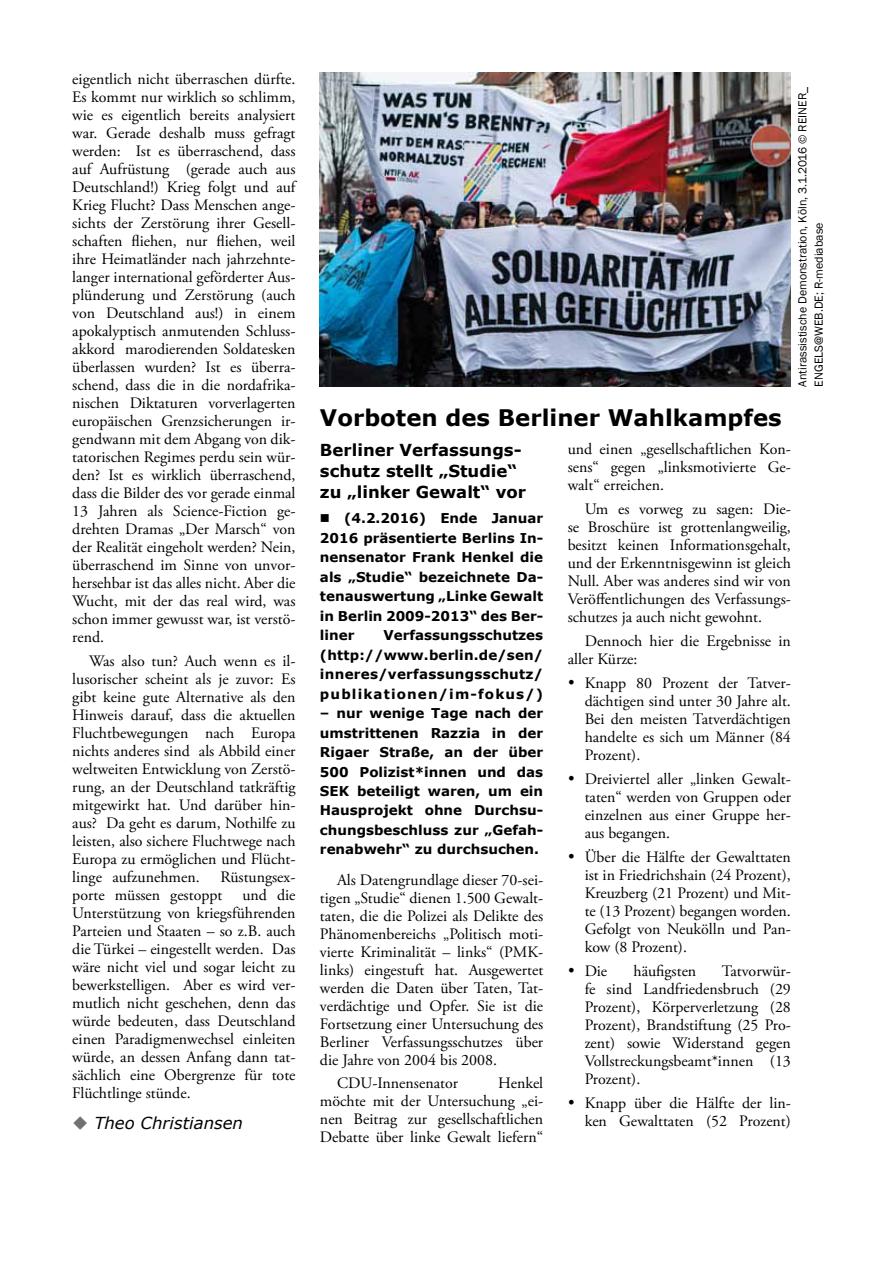
<style>
.page{position:relative;width:893px;height:1263px;background:#fff}
.page>*{position:absolute;margin:0;border:0;box-sizing:border-box;transform-origin:0 0}
.t1{font:700 22.8px "Verdana";color:#000}
.t2{font:700 16.5px/21px "Verdana";color:#000}
.t3{font:italic 16.5px "Verdana";color:#000}
.t4{font:15.9px/18px "Adobe Garamond Pro";color:#000;text-align:justify}
.t5{font:700 13.5px/19.5px "Verdana";color:#000;text-align:justify}
.t6{font:12px/16.5px "Franklin Gothic";color:#000}
.s1{color:#707172}
</style>
<div class="page">
<img style="left:320px;top:72px;width:471px;height:314px">
<p class="t4" style="left:72px;top:70px;width:225px">eigentlich nicht überraschen dürfte.<br>Es kommt nur wirklich so schlimm, wie es eigentlich bereits analysiert war. Gerade deshalb muss gefragt werden: Ist es überraschend, dass auf Aufrüstung (gerade auch aus Deutschland!) Krieg folgt und auf Krieg Flucht? Dass Menschen ange&shy;sichts der Zerstörung ihrer Gesell&shy;schaften fliehen, nur fliehen, weil ihre Heimatländer nach jahrzehnte&shy;langer international geförderter Aus&shy;plünderung und Zerstörung (auch von Deutschland aus!) in einem apokalyptisch anmutenden Schluss&shy;akkord marodierenden Soldatesken überlassen wurden? Ist es überra&shy;schend, dass die in die nordafrika&shy;nischen Diktaturen vorverlagerten europäischen Grenzsicherungen ir&shy;gendwann mit dem Abgang von dik&shy;tatorischen Regimes perdu sein wür&shy;den? Ist es wirklich überraschend, dass die Bilder des vor gerade einmal 13 Jahren als Science-Fiction ge&shy;drehten Dramas „Der Marsch“ von der Realität eingeholt werden? Nein, überraschend im Sinne von unvor&shy;hersehbar ist das alles nicht. Aber die Wucht, mit der das real wird, was schon immer gewusst war, ist verstö&shy;rend.</p>
<p class="t4" style="left:72px;top:652px;width:225px;text-indent:17px">Was also tun? Auch wenn es il&shy;lusorischer scheint als je zuvor: Es gibt keine gute Alternative als den Hinweis darauf, dass die aktuellen Fluchtbewegungen nach Europa nichts anderes sind als Abbild einer weltweiten Entwicklung von Zerstö&shy;rung, an der Deutschland tatkräftig mitgewirkt hat. Und darüber hin&shy;aus? Da geht es darum, Nothilfe zu leisten, also sichere Fluchtwege nach Europa zu ermöglichen und Flücht&shy;linge aufzunehmen.</p>
<p class="t4" style="left:72px;top:868px;width:225px;text-indent:148px">Rüstungsex&shy;porte müssen gestoppt</p>
<p class="t4" style="left:72px;top:886px;width:225px;text-indent:170px">und die Unterstützung von kriegsführenden Parteien und Staaten – so z.B. auch die Türkei – eingestellt werden. Das wäre nicht viel und sogar leicht zu bewerkstelligen. Aber es wird ver&shy;mutlich nicht geschehen, denn das würde bedeuten, dass Deutschland einen Paradigmenwechsel einleiten würde, an dessen Anfang dann tat&shy;sächlich eine Obergrenze für tote Flüchtlinge stünde.</p>
<p class="t3" style="left:72px;top:1112px;width:172px"><span class="s1">◆</span> Theo Christiansen</p>
<h1 class="t1" style="left:320px;top:401px;width:463px">Vorboten des Berliner Wahlkampfes</h1>
<p class="t6" style="left:794px;top:387px;width:301px;rotate:-90deg">Antirassistische Demonstration, Köln, 3.1.2016 © REINER_<br>ENGELS@WEB.DE; R-mediabase</p>
<p class="t2" style="left:320px;top:439px;width:208px">Berliner Verfassungs&shy;schutz stellt „Studie“ zu „linker Gewalt“ vor</p>
<p class="t5" style="left:320px;top:508px;width:225px">■ (4.2.2016) Ende Januar 2016 präsentierte Berlins In&shy;nensenator Frank Henkel die als „Studie“ bezeichnete Da&shy;tenauswertung „Linke Gewalt in Berlin 2009-2013“ des Ber&shy;liner</p>
<p class="t5" style="left:320px;top:625px;width:225px;text-indent:63px">Verfassungsschutzes (http://www.berlin.de/sen/ inneres/verfassungsschutz/ publikationen/im-fokus/)</p>
<p class="t5" style="left:320px;top:703px;width:225px">– nur wenige Tage nach der umstrittenen Razzia in der Rigaer Straße, an der über 500 Polizist*innen und das SEK beteiligt waren, um ein Hausprojekt ohne Durchsu&shy;chungsbeschluss zur „Gefah&shy;renabwehr“ zu durchsuchen.</p>
<p class="t4" style="left:320px;top:871px;width:225px;text-indent:17px">Als Datengrundlage dieser 70-sei&shy;tigen „Studie“ dienen 1.500 Gewalt&shy;taten, die die Polizei als Delikte des Phänomenbereichs „Politisch moti&shy;vierte Kriminalität – links“ (PMK&shy;links) eingestuft hat. Ausgewertet werden die Daten über Taten, Tat&shy;verdächtige und Opfer. Sie ist die Fortsetzung einer Untersuchung des Berliner Verfassungsschutzes über die Jahre von 2004 bis 2008.</p>
<p class="t4" style="left:337px;top:1075px;width:123px">CDU-Innensenator</p>
<p class="t4" style="left:320px;top:1075px;width:225px;text-indent:178px">Henkel möchte mit der Untersuchung „ei&shy;nen Beitrag zur gesellschaftlichen Debatte über linke Gewalt liefern“</p>
<p class="t4" style="left:568px;top:441px;width:225px">und einen „gesellschaftlichen Kon&shy;sens“ gegen „linksmotivierte Ge&shy;walt“ erreichen.</p>
<p class="t4" style="left:568px;top:501px;width:225px;text-indent:17px">Um es vorweg zu sagen: Die&shy;se Broschüre ist grottenlangweilig, besitzt keinen Informationsgehalt, und der Erkenntnisgewinn ist gleich Null. Aber was anderes sind wir von Veröffentlichungen des Verfassungs&shy;schutzes ja auch nicht gewohnt.</p>
<p class="t4" style="left:568px;top:633px;width:225px;text-indent:17px">Dennoch hier die Ergebnisse in aller Kürze:</p>
<p class="t4" style="left:585px;top:675px;width:208px;text-indent:-17px">• Knapp 80 Prozent der Tatver&shy;dächtigen sind unter 30 Jahre alt.<br>Bei den meisten Tatverdächtigen handelte es sich um Männer (84<br>Prozent).</p>
<p class="t4" style="left:585px;top:771px;width:208px;text-indent:-17px">• Dreiviertel aller „linken Gewalt&shy;taten“ werden von Gruppen oder einzelnen aus einer Gruppe her&shy;aus begangen.</p>
<p class="t4" style="left:585px;top:849px;width:208px;text-indent:-17px">• Über die Hälfte der Gewalttaten ist in Friedrichshain (24 Prozent), Kreuzberg (21 Prozent) und Mit&shy;te (13 Prozent) begangen worden.<br>Gefolgt von Neukölln und Pan&shy;kow (8 Prozent).</p>
<p class="t4" style="left:568px;top:963px;width:41px">• Die</p>
<p class="t4" style="left:633px;top:963px;width:64px">häufigsten</p>
<p class="t4" style="left:585px;top:963px;width:208px;text-indent:137px">Tatvorwür&shy;fe sind Landfriedensbruch (29<br>Prozent), Körperverletzung (28<br>Prozent), Brandstiftung (25 Pro&shy;zent) sowie Widerstand gegen Vollstreckungsbeamt*innen (13<br>Prozent).</p>
<p class="t4" style="left:568px;top:1095px;width:225px;text-align:right">• Knapp über die Hälfte der lin&shy;ken Gewalttaten (52 Prozent)</p>
</div>
